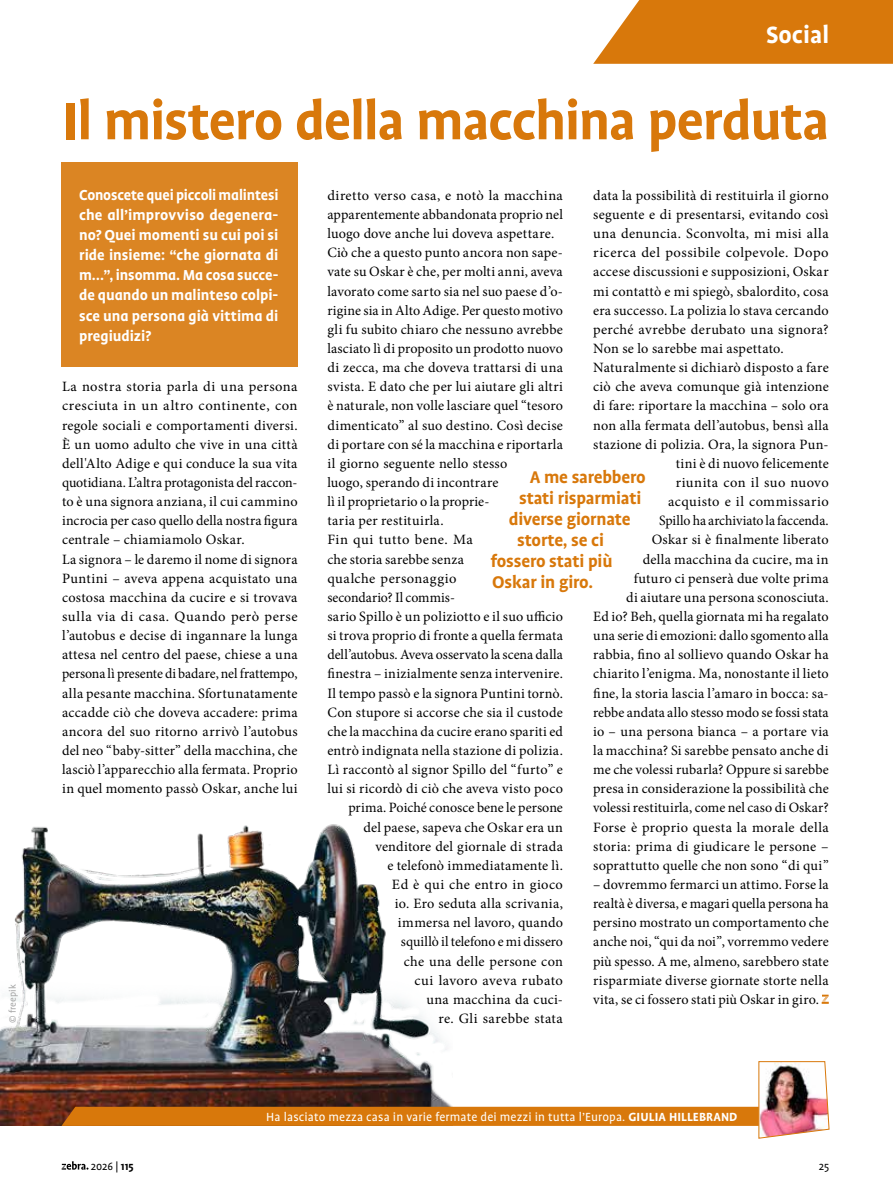
<style>
.page{position:relative;width:893px;height:1191px;background:#fff}
.page>*{position:absolute;margin:0;border:0;box-sizing:border-box;transform-origin:0 0}
.t1{font:700 60px "Profile Pro";letter-spacing:-.02em;color:#d8780b}
.t2{font:700 27px "Profile Pro";color:#fff}
.t3{font:700 19.35px "Profile Pro";letter-spacing:-.01em;color:#d8780b}
.t4{font:700 16.5px/20.1px "Profile Pro";color:#fff;text-align:justify}
.t5{font:14.25px/19.2px "Minion Pro";letter-spacing:.015em;color:#000}
.t6{font:14.25px "Minion Pro";letter-spacing:-.005em;color:#000}
.t7{font:14.25px "Minion Pro";letter-spacing:.035em;color:#000}
.t8{font:13.5px "Profile Pro";letter-spacing:.01em;color:#fff}
.t9{font:12px "Profile Pro";color:#000}
.t10{font:10.5px "Profile Pro";letter-spacing:.01em;color:#a5a5a5}
.s1{font-weight:700}
</style>
<div class="page">
<div style="left:62px;top:162px;width:236px;height:204px;background:#db8523"></div>
<svg style="left:822px;top:994px;width:7px;height:9px"></svg>
<svg style="left:593px;top:0;width:300px;height:64px;background:#db831f"></svg>
<img style="left:0;top:824px;width:447px;height:301px">
<img style="left:62px;top:1060px;width:768px;height:79px">
<svg style="left:62px;top:1161px;width:26px;height:8px"></svg>
<p class="t10" style="left:7px;top:1023px;width:40px;rotate:-90deg">© freepik</p>
<h2 class="t2" style="left:766px;top:18px;width:65px">Social</h2>
<h1 class="t1" style="left:62px;top:85px;width:768px">Il mistero della macchina perduta</h1>
<p class="t5" style="left:327px;top:186px;width:237px">diretto verso casa, e notò la macchina</p>
<p class="t5" style="left:327px;top:205px;width:237px">apparentemente abbandonata proprio nel</p>
<p class="t5" style="left:327px;top:224px;width:228px">luogo dove anche lui doveva aspettare.</p>
<p class="t5" style="left:327px;top:243px;width:237px">Ciò che a questo punto ancora non sape-</p>
<p class="t5" style="left:327px;top:262px;width:237px">vate su Oskar è che, per molti anni, aveva</p>
<p class="t5" style="left:327px;top:281px;width:237px">lavorato come sarto sia nel suo paese d’o-</p>
<p class="t5" style="left:327px;top:301px;width:237px">rigine sia in Alto Adige. Per questo motivo</p>
<p class="t5" style="left:327px;top:320px;width:237px">gli fu subito chiaro che nessuno avrebbe</p>
<p class="t5" style="left:327px;top:339px;width:237px">lasciato lì di proposito un prodotto nuovo</p>
<p class="t5" style="left:327px;top:358px;width:237px">di zecca, ma che doveva trattarsi di una</p>
<p class="t5" style="left:327px;top:377px;width:237px">svista. E dato che per lui aiutare gli altri</p>
<p class="t5" style="left:327px;top:396px;width:237px">è naturale, non volle lasciare quel “tesoro</p>
<p class="t5" style="left:327px;top:415px;width:237px">dimenticato” al suo destino. Così decise</p>
<p class="t5" style="left:327px;top:435px;width:237px">di portare con sé la macchina e riportarla</p>
<p class="t5" style="left:327px;top:454px;width:181px">il giorno seguente nello stesso</p>
<p class="t5" style="left:327px;top:473px;width:172px">luogo, sperando di incontrare</p>
<p class="t5" style="left:327px;top:492px;width:164px">lì il proprietario o la proprie-</p>
<p class="t5" style="left:327px;top:511px;width:118px">taria per restituirla.</p>
<p class="t5" style="left:327px;top:530px;width:147px">Fin qui tutto bene. Ma</p>
<p class="t5" style="left:327px;top:549px;width:138px">che storia sarebbe senza</p>
<p class="t5" style="left:327px;top:568px;width:131px">qualche personaggio</p>
<p class="t5" style="left:327px;top:588px;width:129px">secondario? Il commis-</p>
<p class="t5" style="left:327px;top:607px;width:237px">sario Spillo è un poliziotto e il suo ufficio</p>
<p class="t5" style="left:327px;top:626px;width:237px">si trova proprio di fronte a quella fermata</p>
<p class="t5" style="left:327px;top:645px;width:237px">dell’autobus. Aveva osservato la scena dalla</p>
<p class="t5" style="left:327px;top:664px;width:237px">finestra – inizialmente senza intervenire.</p>
<p class="t5" style="left:327px;top:683px;width:237px">Il tempo passò e la signora Puntini tornò.</p>
<p class="t5" style="left:327px;top:702px;width:237px">Con stupore si accorse che sia il custode</p>
<p class="t5" style="left:327px;top:722px;width:237px">che la macchina da cucire erano spariti ed</p>
<p class="t5" style="left:327px;top:741px;width:237px">entrò indignata nella stazione di polizia.</p>
<p class="t5" style="left:327px;top:760px;width:237px">Lì raccontò al signor Spillo del “furto” e</p>
<p class="t5" style="left:327px;top:779px;width:237px">lui si ricordò di ciò che aveva visto poco</p>
<p class="t5" style="left:348px;top:798px;width:216px">prima. Poiché conosce bene le persone</p>
<p class="t5" style="left:363px;top:817px;width:201px">del paese, sapeva che Oskar era un</p>
<p class="t5" style="left:375px;top:836px;width:189px">venditore del giornale di strada</p>
<p class="t5" style="left:387px;top:855px;width:177px">e telefonò immediatamente lì.</p>
<p class="t5" style="left:392px;top:875px;width:173px">Ed è qui che entro in gioco</p>
<p class="t5" style="left:395px;top:894px;width:170px">io. Ero seduta alla scrivania,</p>
<p class="t5" style="left:398px;top:913px;width:167px">immersa nel lavoro, quando</p>
<p class="t6" style="left:401px;top:932px;width:164px">squillò il telefono e mi dissero</p>
<p class="t5" style="left:404px;top:951px;width:161px">che una delle persone con</p>
<p class="t5" style="left:414px;top:970px;width:150px">cui lavoro aveva rubato</p>
<p class="t5" style="left:426px;top:989px;width:138px">una macchina da cuci-</p>
<p class="t5" style="left:438px;top:1009px;width:126px">re. Gli sarebbe stata</p>
<p class="t4" style="left:79px;top:185px;width:201px">Conoscete quei piccoli malintesi che all’improvviso degenera&shy;no? Quei momenti su cui poi si ride insieme: “che giornata di m…”, insomma. Ma cosa succe&shy;de quando un malinteso colpi&shy;sce una persona già vittima di pregiudizi?</p>
<p class="t5" style="left:593px;top:186px;width:237px">data la possibilità di restituirla il giorno</p>
<p class="t5" style="left:593px;top:205px;width:237px">seguente e di presentarsi, evitando così</p>
<p class="t5" style="left:593px;top:224px;width:237px">una denuncia. Sconvolta, mi misi alla</p>
<p class="t7" style="left:593px;top:243px;width:237px">ricerca del possibile colpevole. Dopo</p>
<p class="t5" style="left:593px;top:262px;width:237px">accese discussioni e supposizioni, Oskar</p>
<p class="t5" style="left:593px;top:281px;width:237px">mi contattò e mi spiegò, sbalordito, cosa</p>
<p class="t5" style="left:593px;top:301px;width:237px">era successo. La polizia lo stava cercando</p>
<p class="t5" style="left:593px;top:320px;width:237px">perché avrebbe derubato una signora?</p>
<p class="t5" style="left:593px;top:339px;width:192px">Non se lo sarebbe mai aspettato.</p>
<p class="t5" style="left:593px;top:358px;width:237px">Naturalmente si dichiarò disposto a fare</p>
<p class="t5" style="left:593px;top:377px;width:237px">ciò che aveva comunque già intenzione</p>
<p class="t5" style="left:593px;top:396px;width:237px">di fare: riportare la macchina – solo ora</p>
<p class="t5" style="left:593px;top:415px;width:237px">non alla fermata dell’autobus, bensì alla</p>
<p class="t5" style="left:593px;top:435px;width:237px">stazione di polizia. Ora, la signora Pun-</p>
<p class="t5" style="left:676px;top:454px;width:155px">tini è di nuovo felicemente</p>
<p class="t5" style="left:676px;top:473px;width:155px">riunita con il suo nuovo</p>
<p class="t7" style="left:668px;top:492px;width:162px">acquisto e il commissario</p>
<p class="t6" style="left:659px;top:511px;width:171px">Spillo ha archiviato la faccenda.</p>
<p class="t5" style="left:652px;top:530px;width:178px">Oskar si è finalmente liberato</p>
<p class="t5" style="left:643px;top:549px;width:187px">della macchina da cucire, ma in</p>
<p class="t5" style="left:634px;top:568px;width:197px">futuro ci penserà due volte prima</p>
<p class="t5" style="left:626px;top:588px;width:204px">di aiutare una persona sconosciuta.</p>
<p class="t5" style="left:593px;top:607px;width:237px">Ed io? Beh, quella giornata mi ha regalato</p>
<p class="t5" style="left:593px;top:626px;width:237px">una serie di emozioni: dallo sgomento alla</p>
<p class="t5" style="left:593px;top:645px;width:237px">rabbia, fino al sollievo quando Oskar ha</p>
<p class="t5" style="left:593px;top:664px;width:237px">chiarito l’enigma. Ma, nonostante il lieto</p>
<p class="t5" style="left:593px;top:683px;width:237px">fine, la storia lascia l’amaro in bocca: sa-</p>
<p class="t5" style="left:593px;top:702px;width:237px">rebbe andata allo stesso modo se fossi stata</p>
<p class="t5" style="left:593px;top:722px;width:237px">io – una persona bianca – a portare via</p>
<p class="t5" style="left:593px;top:741px;width:237px">la macchina? Si sarebbe pensato anche di</p>
<p class="t5" style="left:593px;top:760px;width:237px">me che volessi rubarla? Oppure si sarebbe</p>
<p class="t5" style="left:593px;top:779px;width:237px">presa in considerazione la possibilità che</p>
<p class="t5" style="left:593px;top:798px;width:237px">volessi restituirla, come nel caso di Oskar?</p>
<p class="t5" style="left:593px;top:817px;width:237px">Forse è proprio questa la morale della</p>
<p class="t5" style="left:593px;top:836px;width:237px">storia: prima di giudicare le persone –</p>
<p class="t5" style="left:593px;top:855px;width:237px">soprattutto quelle che non sono “di qui”</p>
<p class="t5" style="left:593px;top:875px;width:237px;text-align:justify">– dovremmo fermarci un attimo. Forse la realtà è diversa, e magari quella persona ha persino mostrato un comportamento che anche noi, “qui da noi”, vorremmo vedere più spesso. A me, almeno, sarebbero state risparmiate diverse giornate storte nella vita, se ci fossero stati più Oskar in giro.</p>
<p class="t5" style="left:62px;top:377px;width:237px">La nostra storia parla di una persona cresciuta in un altro continente, con regole sociali e comportamenti diversi.<br>È un uomo adulto che vive in una città dell'Alto Adige e qui conduce la sua vita quotidiana. L’altra protagonista del raccon&shy;to è una signora anziana, il cui cammino incrocia per caso quello della nostra figura centrale – chiamiamolo Oskar.<br>La signora – le daremo il nome di signora Puntini – aveva appena acquistato una costosa macchina da cucire e si trovava sulla via di casa. Quando però perse l’autobus e decise di ingannare la lunga attesa nel centro del paese, chiese a una persona lì presente di badare, nel frattempo, alla pesante macchina. Sfortunatamente accadde ciò che doveva accadere: prima ancora del suo ritorno arrivò l’autobus del neo “baby-sitter” della macchina, che lasciò l’apparecchio alla fermata. Proprio in quel momento passò Oskar, anche lui</p>
<h3 class="t3" style="left:530px;top:465px;width:117px">A me sarebbero</h3>
<h3 class="t3" style="left:519px;top:486px;width:124px">stati risparmiati</h3>
<h3 class="t3" style="left:509px;top:507px;width:123px">diverse giornate</h3>
<h3 class="t3" style="left:517px;top:528px;width:88px">storte, se ci</h3>
<h3 class="t3" style="left:491px;top:549px;width:123px">fossero stati più</h3>
<h3 class="t3" style="left:492px;top:570px;width:103px">Oskar in giro.</h3>
<p class="t8" style="left:266px;top:1109px;width:473px">Ha lasciato mezza casa in varie fermate dei mezzi in tutta l’Europa. <span class="s1">GIULIA HILLEBRAND</span></p>
<p class="t9" style="left:91px;top:1159px;width:44px">2026 | <span class="s1">115</span></p>
<p class="t9" style="left:819px;top:1159px;width:12px">25</p>
</div>
